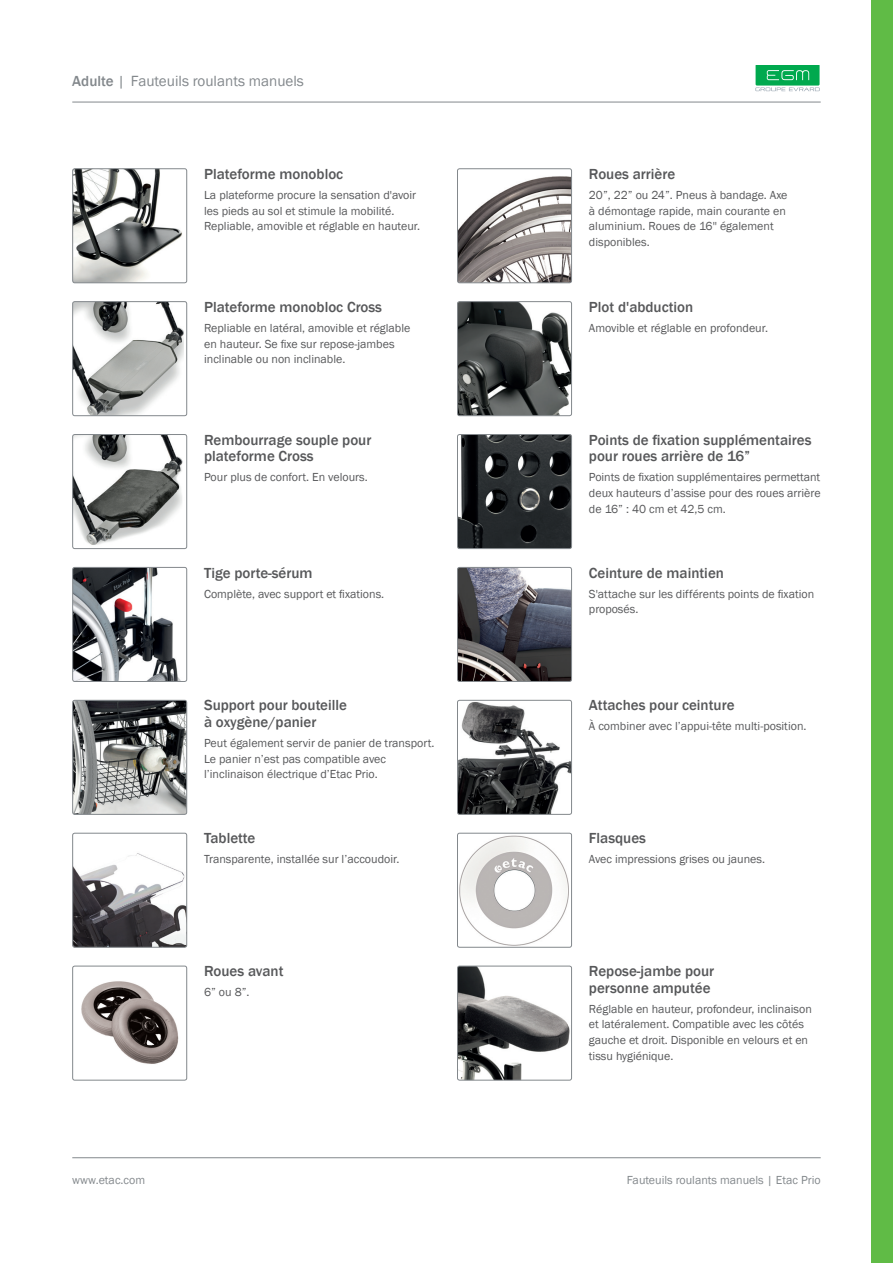
<style>
.page{position:relative;width:893px;height:1263px;background:#fff}
.page>*{position:absolute;margin:0;border:0;box-sizing:border-box;transform-origin:0 0}
.t1{font:15.15px "Franklin Gothic";color:#83888c}
.t2{font:500 15px/16.5px "Franklin Gothic";color:#57585a}
.t3{font:12px/15.8px "Franklin Gothic";color:#57585a}
.t4{font:12px "Franklin Gothic";color:#83888c}
.s1{font-weight:500;font-size:15px}
.s2{font-size:15px}
</style>
<div class="page">
<hr style="left:72px;top:102px;width:749px;height:1px;background:#83888c">
<hr style="left:72px;top:1157px;width:749px;height:1px;background:#83888c">
<svg style="left:755px;top:65px;width:65px;height:26px;background:#44bd7c"></svg>
<div style="left:872px;top:0;width:21px;height:1263px;background:#60bb46"></div>
<img style="left:74px;top:170px;width:108px;height:111px">
<div style="left:72px;top:168px;width:115px;height:115px;border:1px solid #83888c;border-radius:2px"></div>
<img style="left:74px;top:303px;width:113px;height:113px">
<div style="left:72px;top:301px;width:115px;height:115px;border:1px solid #83888c;border-radius:2px"></div>
<img style="left:74px;top:434px;width:113px;height:115px">
<div style="left:72px;top:434px;width:115px;height:115px;border:1px solid #83888c;border-radius:2px"></div>
<img style="left:74px;top:567px;width:113px;height:113px">
<div style="left:72px;top:567px;width:115px;height:115px;border:1px solid #83888c;border-radius:2px"></div>
<img style="left:74px;top:700px;width:113px;height:113px">
<div style="left:72px;top:700px;width:115px;height:115px;border:1px solid #83888c;border-radius:2px"></div>
<img style="left:74px;top:833px;width:113px;height:113px">
<div style="left:72px;top:833px;width:115px;height:115px;border:1px solid #83888c;border-radius:2px"></div>
<img style="left:81px;top:981px;width:98px;height:83px">
<div style="left:72px;top:966px;width:115px;height:114px;border:1px solid #83888c;border-radius:2px"></div>
<img style="left:457px;top:176px;width:115px;height:107px">
<div style="left:457px;top:168px;width:115px;height:115px;border:1px solid #83888c;border-radius:2px"></div>
<img style="left:457px;top:303px;width:115px;height:113px">
<div style="left:457px;top:301px;width:115px;height:115px;border:1px solid #83888c;border-radius:2px"></div>
<img style="left:457px;top:434px;width:115px;height:115px">
<div style="left:457px;top:434px;width:115px;height:115px;border:1px solid #83888c;border-radius:2px"></div>
<img style="left:457px;top:567px;width:115px;height:113px">
<div style="left:457px;top:567px;width:115px;height:115px;border:1px solid #83888c;border-radius:2px"></div>
<img style="left:459px;top:702px;width:111px;height:111px">
<div style="left:457px;top:700px;width:115px;height:115px;border:1px solid #83888c;border-radius:2px"></div>
<img style="left:459px;top:835px;width:110px;height:111px">
<div style="left:457px;top:833px;width:115px;height:115px;border:1px solid #83888c;border-radius:2px"></div>
<img style="left:457px;top:966px;width:115px;height:114px">
<div style="left:457px;top:966px;width:115px;height:114px;border:1px solid #83888c;border-radius:2px"></div>
<p class="t1" style="left:72px;top:71px;width:233px"><span class="s1">Adulte</span> <span class="s2">|</span> Fauteuils roulants manuels</p>
<p class="t2" style="left:204px;top:166px;width:141px">Plateforme monobloc</p>
<p class="t3" style="left:204px;top:187px;width:218px">La plateforme procure la sensation d'avoir les pieds au sol et stimule la mobilité.<br>Repliable, amovible et réglable en hauteur.</p>
<p class="t2" style="left:204px;top:299px;width:180px">Plateforme monobloc Cross</p>
<p class="t3" style="left:204px;top:320px;width:208px">Repliable en latéral, amovible et réglable en hauteur. Se fixe sur repose-jambes inclinable ou non inclinable.</p>
<p class="t2" style="left:204px;top:432px;width:169px">Rembourrage souple pour plateforme Cross</p>
<p class="t3" style="left:204px;top:469px;width:165px">Pour plus de confort. En velours.</p>
<p class="t2" style="left:204px;top:564px;width:110px">Tige porte-sérum</p>
<p class="t3" style="left:204px;top:586px;width:182px">Complète, avec support et fixations.</p>
<p class="t2" style="left:204px;top:697px;width:144px">Support pour bouteille à oxygène/panier</p>
<p class="t3" style="left:204px;top:735px;width:232px">Peut également servir de panier de transport.<br>Le panier n’est pas compatible avec l’inclinaison électrique d’Etac Prio.</p>
<p class="t2" style="left:204px;top:830px;width:53px">Tablette</p>
<p class="t3" style="left:204px;top:852px;width:197px">Transparente, installée sur l’accoudoir.</p>
<p class="t2" style="left:204px;top:963px;width:81px">Roues avant</p>
<p class="t3" style="left:204px;top:984px;width:47px">6” ou 8”.</p>
<p class="t2" style="left:589px;top:166px;width:88px">Roues arrière</p>
<p class="t3" style="left:589px;top:187px;width:200px">20”, 22” ou 24”. Pneus à bandage. Axe à démontage rapide, main courante en aluminium. Roues de 16'' également disponibles.</p>
<p class="t2" style="left:589px;top:299px;width:106px">Plot d'abduction</p>
<p class="t3" style="left:589px;top:320px;width:181px">Amovible et réglable en profondeur.</p>
<p class="t2" style="left:589px;top:432px;width:224px">Points de fixation supplémentaires pour roues arrière de 16”</p>
<p class="t3" style="left:589px;top:469px;width:233px;text-align:justify">Points de fixation supplémentaires permettant deux hauteurs d’assise pour des roues arrière de 16” : 40 cm et 42,5 cm.</p>
<p class="t2" style="left:589px;top:564px;width:137px">Ceinture de maintien</p>
<p class="t3" style="left:589px;top:586px;width:227px">S'attache sur les différents points de fixation proposés.</p>
<p class="t2" style="left:589px;top:697px;width:147px">Attaches pour ceinture</p>
<p class="t3" style="left:589px;top:719px;width:219px">À combiner avec l’appui-tête multi-position.</p>
<p class="t2" style="left:589px;top:830px;width:59px">Flasques</p>
<p class="t3" style="left:589px;top:852px;width:178px">Avec impressions grises ou jaunes.</p>
<p class="t2" style="left:589px;top:963px;width:127px">Repose-jambe pour personne amputée</p>
<p class="t3" style="left:589px;top:1001px;width:224px">Réglable en hauteur, profondeur, inclinaison et latéralement. Compatible avec les côtés gauche et droit. Disponible en velours et en tissu hygiénique.</p>
<p class="t4" style="left:72px;top:1173px;width:74px">www.etac.com</p>
<p class="t4" style="left:627px;top:1173px;width:195px">Fauteuils roulants manuels | Etac Prio</p>
</div>
